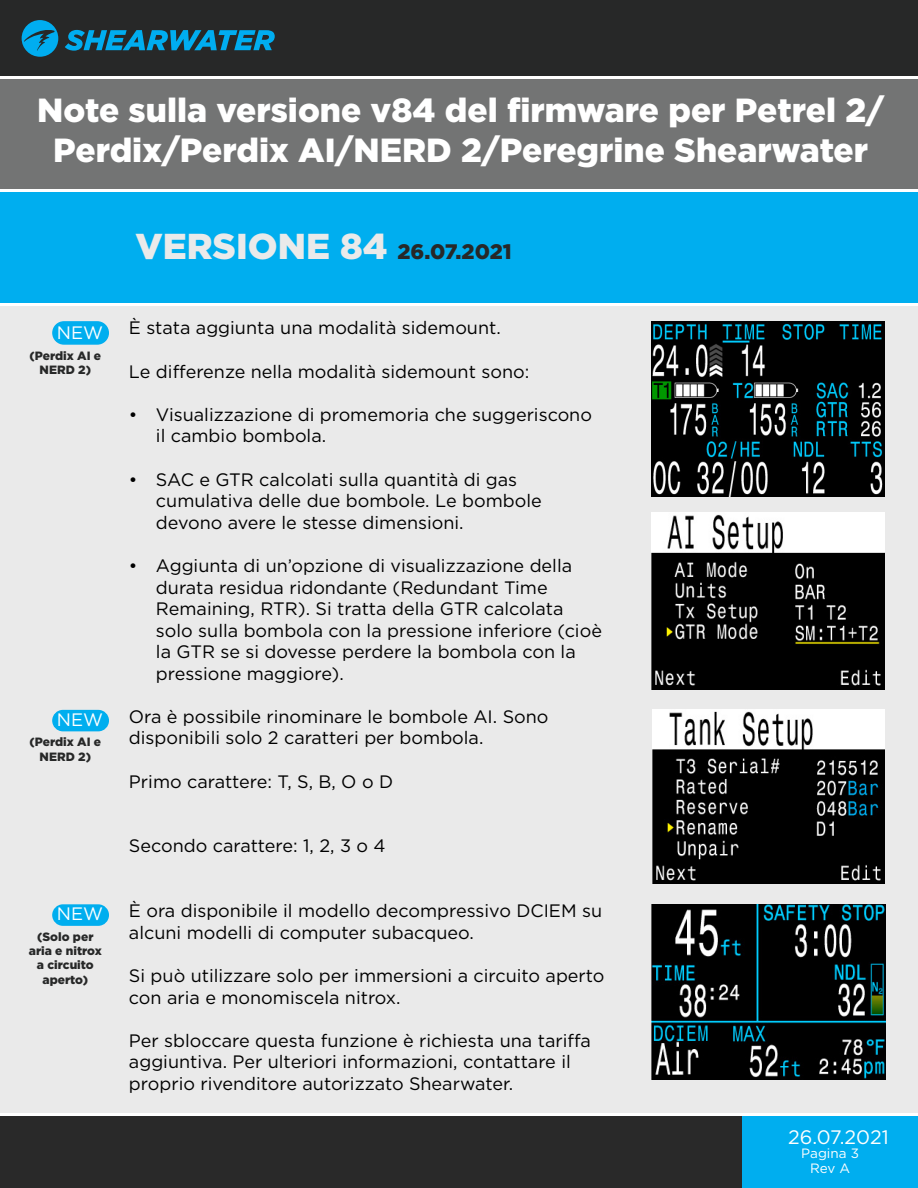
<style>
.page{position:relative;width:918px;height:1188px;background:#fff}
.page>*{position:absolute;margin:0;border:0;box-sizing:border-box;transform-origin:0 0}
.t1{font:900 36px "Gotham HTF";color:#eaeaea}
.t2{font:900 33.45px/40.2px "Gotham HTF";color:#fff;text-align:center}
.t3{font:19.5px "Gotham HTF";color:#fff}
.t4{font:18px/21.6px "Gotham HTF";color:#000}
.t5{font:18px "Gotham HTF";color:#fff}
.t6{font:13.5px "Gotham HTF";color:#fff}
.t7{font:900 12px/14.4px "Gotham HTF";color:#272828;text-align:center}
.s1{font-size:21px;color:#272828}
.s2{font-family:"Gotham"}
</style>
<div class="page">
<div style="left:0;top:0;width:918px;height:77px;background:#272828"></div>
<div style="left:0;top:1114px;width:918px;height:74px;background:#292929"></div>
<div style="left:0;top:305px;width:918px;height:809px;background:#eaeaea"></div>
<svg style="left:65px;top:30px;width:210px;height:21px"></svg>
<svg style="left:22px;top:20px;width:36px;height:37px"></svg>
<div style="left:0;top:191px;width:918px;height:114px;background:#00aeef"></div>
<div style="left:0;top:77px;width:918px;height:114px;background:#737474"></div>
<div style="left:742px;top:1114px;width:176px;height:74px;background:#00aeef"></div>
<hr style="left:0;top:76px;width:918px;height:3px;background:#fff">
<hr style="left:0;top:189px;width:918px;height:3px;background:#fff">
<hr style="left:0;top:303px;width:918px;height:3px;background:#fff">
<hr style="left:0;top:1113px;width:918px;height:3px;background:#fff">
<div style="left:53px;top:711px;width:55px;height:20px;background:#00aeef;border-radius:10px"></div>
<div style="left:52px;top:710px;width:57px;height:21px;border:2px solid #00aeef;border-radius:10px"></div>
<div style="left:53px;top:905px;width:55px;height:20px;background:#00aeef;border-radius:10px"></div>
<div style="left:52px;top:904px;width:57px;height:22px;border:2px solid #00aeef;border-radius:10px"></div>
<img style="left:653px;top:710px;width:232px;height:174px">
<img style="left:651px;top:904px;width:234px;height:175px">
<div style="left:53px;top:322px;width:55px;height:22px;background:#00aeef;border-radius:11px"></div>
<div style="left:52px;top:321px;width:57px;height:24px;border:2px solid #00aeef;border-radius:11px"></div>
<img style="left:651px;top:321px;width:234px;height:175px">
<img style="left:651px;top:513px;width:234px;height:176px">
<p class="t2" style="left:37px;top:89px;width:848px">Note sulla versione v84 del firmware per Petrel 2/<br>Perdix/Perdix AI/NERD 2/Peregrine Shearwater</p>
<p class="t1" style="left:135px;top:225px;width:378px">VERSIONE 84 <span class="s1">26.07.2021</span></p>
<p class="t5" style="left:57px;top:322px;width:48px">NEW</p>
<p class="t4" style="left:129px;top:317px;width:373px">È stata aggiunta una modalità sidemount.</p>
<p class="t4" style="left:129px;top:360px;width:402px">Le differenze nella modalità sidemount sono:</p>
<p class="t4" style="left:156px;top:403px;width:438px;text-indent:-27px"><span class="s2">•</span> Visualizzazione di promemoria che suggeriscono il cambio bombola.</p>
<p class="t4" style="left:156px;top:468px;width:387px;text-indent:-27px"><span class="s2">•</span> SAC e GTR calcolati sulla quantità di gas cumulativa delle due bombole. Le bombole devono avere le stesse dimensioni.</p>
<p class="t4" style="left:156px;top:554px;width:448px;text-indent:-27px"><span class="s2">•</span> Aggiunta di un’opzione di visualizzazione della durata residua ridondante (Redundant Time Remaining, RTR). Si tratta della GTR calcolata solo sulla bombola con la pressione inferiore (cioè la GTR se si dovesse perdere la bombola con la pressione maggiore).</p>
<p class="t7" style="left:29px;top:348px;width:73px">(Perdix AI e<br>NERD 2)</p>
<p class="t5" style="left:57px;top:710px;width:48px">NEW</p>
<p class="t7" style="left:29px;top:734px;width:73px">(Perdix AI e<br>NERD 2)</p>
<p class="t5" style="left:57px;top:904px;width:48px">NEW</p>
<p class="t7" style="left:29px;top:929px;width:74px">(Solo per aria e nitrox a circuito aperto)</p>
<p class="t4" style="left:129px;top:705px;width:421px">Ora è possibile rinominare le bombole AI. Sono disponibili solo 2 caratteri per bombola.</p>
<p class="t4" style="left:129px;top:770px;width:266px">Primo carattere: T, S, B, O o D</p>
<p class="t4" style="left:129px;top:835px;width:258px">Secondo carattere: 1, 2, 3 o 4</p>
<p class="t4" style="left:129px;top:900px;width:475px">È ora disponibile il modello decompressivo DCIEM su alcuni modelli di computer subacqueo.</p>
<p class="t4" style="left:129px;top:965px;width:477px">Si può utilizzare solo per immersioni a circuito aperto con aria e monomiscela nitrox.</p>
<p class="t4" style="left:129px;top:1029px;width:463px">Per sbloccare questa funzione è richiesta una tariffa aggiuntiva. Per ulteriori informazioni, contattare il proprio rivenditore autorizzato Shearwater.</p>
<p class="t3" style="left:788px;top:1126px;width:102px">26.07.2021</p>
<p class="t6" style="left:801px;top:1146px;width:59px">Pagina 3</p>
<p class="t6" style="left:810px;top:1160px;width:41px">Rev A</p>
</div>
